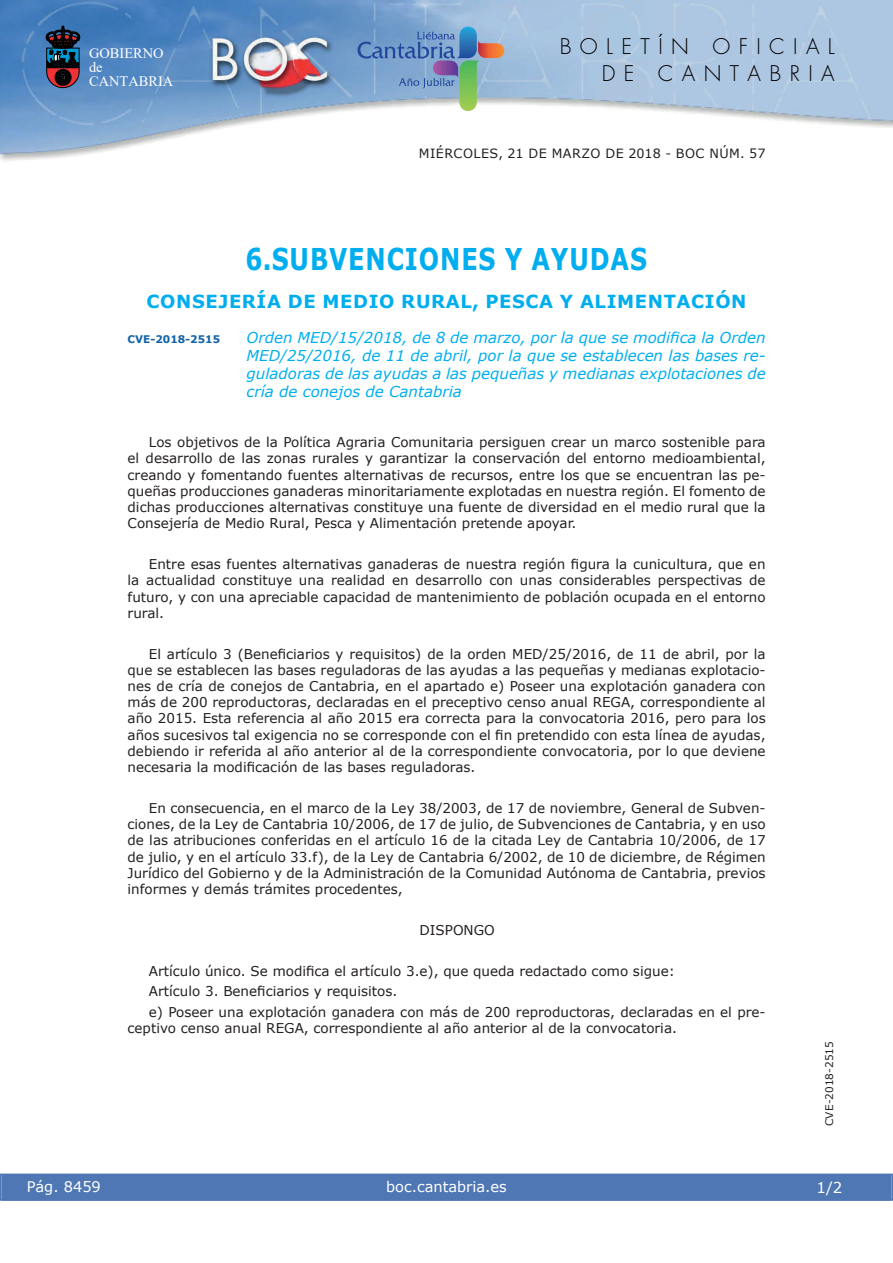
<style>
.page{position:relative;width:893px;height:1263px;background:#fff}
.page>*{position:absolute;margin:0;border:0;box-sizing:border-box;transform-origin:0 0}
.t1{font:700 30px "Verdana";letter-spacing:.035em;color:#00aeef;scale:.8 1}
.t2{font:300 21px/27px "Futura";letter-spacing:.4em;color:#040000;text-align:right}
.t3{font:700 18px "Verdana";letter-spacing:.035em;color:#00aeef}
.t4{font:italic 15px/18px "Verdana";color:#00aeef;text-align:justify}
.t5{font:15px "Verdana";color:#fff}
.t6{font:14.55px "Verdana";color:#fff}
.t7{font:14.4px/14.2px "Times New Roman";color:#fff}
.t8{font:13.5px/16.2px "Verdana";color:#231f20;text-align:justify}
.t9{font:12.75px "Verdana";letter-spacing:.035em;color:#231f20}
.t10{font:10.5px "Verdana";color:#231f20}
.t11{font:700 10.5px "Verdana";color:#1263a9}
</style>
<div class="page">
<img style="left:0;top:0;width:893px;height:161px">
<svg style="left:46px;top:26px;width:34px;height:62px;background:#333345"></svg>
<svg style="left:357px;top:27px;width:148px;height:85px;background:#8aa7c1"></svg>
<div style="left:1px;top:1174px;width:890px;height:27px;background:#4f77b3"></div>
<div style="left:0;top:1174px;width:893px;height:27px;border:1px solid #4f77b3"></div>
<p class="t7" style="left:89px;top:46px;width:86px">GOBIERNO de<br>CANTABRIA</p>
<h2 class="t2" style="left:560px;top:35px;width:277px">BOLETÍN OFICIAL<br>DE CANTABRIA</h2>
<p class="t9" style="left:419px;top:145px;width:348px">MIÉRCOLES, 21 DE MARZO DE 2018 - BOC NÚM. 57</p>
<h1 class="t1" style="left:246px;top:240px;width:503px">6.SUBVENCIONES Y AYUDAS</h1>
<h3 class="t3" style="left:147px;top:290px;width:601px">CONSEJERÍA DE MEDIO RURAL, PESCA Y ALIMENTACIÓN</h3>
<p class="t11" style="left:128px;top:332px;width:94px">CVE-2018-2515</p>
<p class="t4" style="left:247px;top:328px;width:520px">Orden MED/15/2018, de 8 de marzo, por la que se modifica la Orden MED/25/2016, de 11 de abril, por la que se establecen las bases re&shy;guladoras de las ayudas a las pequeñas y medianas explotaciones de cría de conejos de Cantabria</p>
<p class="t8" style="left:128px;top:434px;width:640px;text-indent:21px">Los objetivos de la Política Agraria Comunitaria persiguen crear un marco sostenible para el desarrollo de las zonas rurales y garantizar la conservación del entorno medioambiental, creando y fomentando fuentes alternativas de recursos, entre los que se encuentran las pe&shy;queñas producciones ganaderas minoritariamente explotadas en nuestra región. El fomento de dichas producciones alternativas constituye una fuente de diversidad en el medio rural que la Consejería de Medio Rural, Pesca y Alimentación pretende apoyar.</p>
<p class="t8" style="left:128px;top:556px;width:639px;text-indent:21px">Entre esas fuentes alternativas ganaderas de nuestra región figura la cunicultura, que en la actualidad constituye una realidad en desarrollo con unas considerables perspectivas de futuro, y con una apreciable capacidad de mantenimiento de población ocupada en el entorno rural.</p>
<p class="t8" style="left:128px;top:645px;width:640px;text-indent:21px">El artículo 3 (Beneficiarios y requisitos) de la orden MED/25/2016, de 11 de abril, por la que se establecen las bases reguladoras de las ayudas a las pequeñas y medianas explotacio&shy;nes de cría de conejos de Cantabria, en el apartado e) Poseer una explotación ganadera con más de 200 reproductoras, declaradas en el preceptivo censo anual REGA, correspondiente al año 2015. Esta referencia al año 2015 era correcta para la convocatoria 2016, pero para los años sucesivos tal exigencia no se corresponde con el fin pretendido con esta línea de ayudas, debiendo ir referida al año anterior al de la correspondiente convocatoria, por lo que deviene necesaria la modificación de las bases reguladoras.</p>
<p class="t8" style="left:128px;top:799px;width:640px;text-indent:21px">En consecuencia, en el marco de la Ley 38/2003, de 17 de noviembre, General de Subven&shy;ciones, de la Ley de Cantabria 10/2006, de 17 de julio, de Subvenciones de Cantabria, y en uso de las atribuciones conferidas en el artículo 16 de la citada Ley de Cantabria 10/2006, de 17 de julio, y en el artículo 33.f), de la Ley de Cantabria 6/2002, de 10 de diciembre, de Régimen Jurídico del Gobierno y de la Administración de la Comunidad Autónoma de Cantabria, previos informes y demás trámites procedentes,</p>
<p class="t8" style="left:419px;top:921px;width:77px">DISPONGO</p>
<p class="t8" style="left:149px;top:960px;width:618px;line-height:20.4px;text-align:left">Artículo único. Se modifica el artículo 3.e), que queda redactado como sigue:<br>Artículo 3. Beneficiarios y requisitos.<br>e) Poseer una explotación ganadera con más de 200 reproductoras, declaradas en el pre-</p>
<p class="t8" style="left:128px;top:1019px;width:551px">ceptivo censo anual REGA, correspondiente al año anterior al de la convocatoria.</p>
<p class="t6" style="left:27px;top:1177px;width:76px">Pág. 8459</p>
<p class="t6" style="left:386px;top:1178px;width:122px">boc.cantabria.es</p>
<p class="t10" style="left:823px;top:1126px;width:87px;rotate:-90deg">CVE-2018-2515</p>
<p class="t5" style="left:816px;top:1178px;width:27px">1/2</p>
</div>
